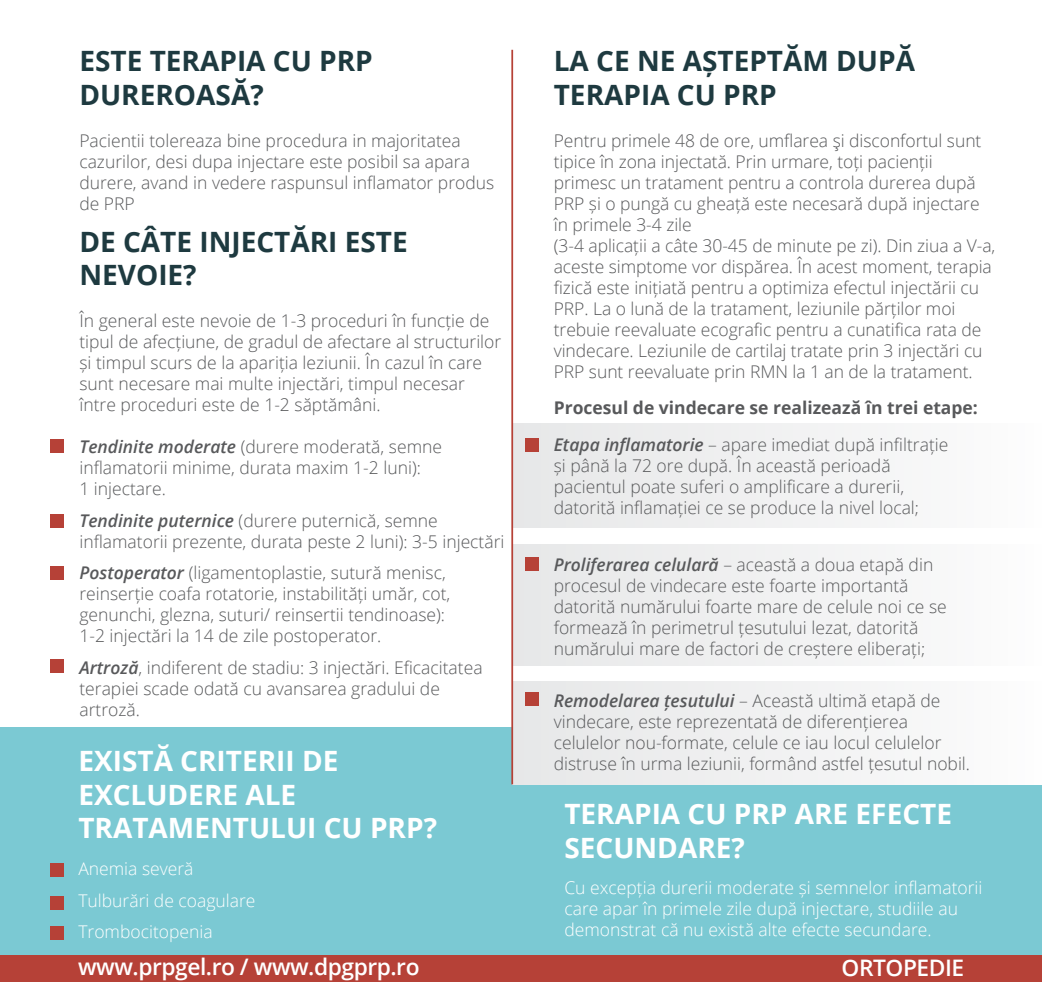
<style>
.page{position:relative;width:1042px;height:1008px;background:#fff}
.page>*{position:absolute;margin:0;border:0;box-sizing:border-box;transform-origin:0 0}
.t1{font:700 28px/33.6px "Open Sans";color:#1e3a40}
.t2{font:700 28px/33.6px "Open Sans";color:#fff}
.t3{font:600 22.75px "Open Sans";letter-spacing:-.02em;color:#fff}
.t4{font:300 17.5px/21px "Open Sans";color:#58595b}
.t5{font:300 17.5px/21px "Open Sans";color:#fff}
.t6{font:700 17.5px "Open Sans";color:#58595b}
.s1{font-weight:600;font-style:italic}
</style>
<div class="page">
<div style="left:0;top:727px;width:526px;height:228px;background:#7bc9d3"></div>
<div style="left:519px;top:784px;width:523px;height:171px;background:#7bc9d3"></div>
<div style="left:512px;top:424px;width:530px;height:103px;background:#f1f1f2"></div>
<div style="left:512px;top:545px;width:530px;height:121px;background:#f1f1f2"></div>
<div style="left:512px;top:681px;width:530px;height:103px;background:#f1f1f2"></div>
<div style="left:0;top:955px;width:1042px;height:26px;background:#b64137"></div>
<div style="left:50px;top:439px;width:14px;height:14px;background:#b64137"></div>
<div style="left:50px;top:514px;width:14px;height:14px;background:#b64137"></div>
<div style="left:50px;top:566px;width:14px;height:14px;background:#b64137"></div>
<div style="left:50px;top:660px;width:14px;height:13px;background:#b64137"></div>
<div style="left:50px;top:863px;width:14px;height:14px;background:#b64137"></div>
<div style="left:50px;top:896px;width:14px;height:13px;background:#b64137"></div>
<div style="left:50px;top:926px;width:14px;height:13px;background:#b64137"></div>
<div style="left:525px;top:438px;width:14px;height:14px;background:#b64137"></div>
<div style="left:525px;top:557px;width:14px;height:14px;background:#b64137"></div>
<div style="left:525px;top:692px;width:14px;height:14px;background:#b64137"></div>
<hr style="left:511px;top:50px;width:2px;height:734px;background:#b64137">
<h1 class="t1" style="left:79px;top:43px;width:295px">ESTE TERAPIA CU PRP<br>DUREROASĂ?</h1>
<p class="t4" style="left:79px;top:129px;width:416px">Pacientii tolereaza bine procedura in majoritatea cazurilor, desi dupa injectare este posibil sa apara durere, avand in vedere raspunsul inflamator produs de PRP</p>
<h1 class="t1" style="left:79px;top:224px;width:330px">DE CÂTE INJECTĂRI ESTE<br>NEVOIE?</h1>
<p class="t4" style="left:79px;top:310px;width:423px">În general este nevoie de 1-3 proceduri în funcție de tipul de afecțiune, de gradul de afectare al structurilor și timpul scurs de la apariția leziunii. În cazul în care sunt necesare mai multe injectări, timpul necesar între proceduri este de 1-2 săptămâni.</p>
<p class="t4" style="left:79px;top:436px;width:364px"><span class="s1">Tendinite moderate</span> (durere moderată, semne inflamatorii minime, durata maxim 1-2 luni):<br>1 injectare.</p>
<p class="t4" style="left:79px;top:509px;width:426px"><span class="s1">Tendinite puternice</span> (durere puternică, semne inflamatorii prezente, durata peste 2 luni): 3-5 injectări</p>
<p class="t4" style="left:79px;top:562px;width:372px"><span class="s1">Postoperator</span> (ligamentoplastie, sutură menisc, reinserție coafa rotatorie, instabilități umăr, cot, genunchi, glezna, suturi/ reinsertii tendinoase):<br>1-2 injectări la 14 de zile postoperator.</p>
<p class="t4" style="left:79px;top:656px;width:405px"><span class="s1">Artroză</span>, indiferent de stadiu: 3 injectări. Eficacitatea terapiei scade odată cu avansarea gradului de artroză.</p>
<h1 class="t2" style="left:78px;top:744px;width:360px">EXISTĂ CRITERII DE<br>EXCLUDERE ALE<br>TRATAMENTULUI CU PRP?</h1>
<p class="t5" style="left:78px;top:853px;width:179px;line-height:31.5px">Anemia severă<br>Tulburări de coagulare<br>Trombocitopenia</p>
<h2 class="t3" style="left:78px;top:951px;width:343px">www.prpgel.ro / www.dpgprp.ro</h2>
<h1 class="t1" style="left:554px;top:43px;width:363px">LA CE NE AȘTEPTĂM DUPĂ<br>TERAPIA CU PRP</h1>
<p class="t4" style="left:554px;top:129px;width:443px">Pentru primele 48 de ore, umflarea şi disconfortul sunt tipice în zona injectată. Prin urmare, toți pacienții primesc un tratament pentru a controla durerea după PRP și o pungă cu gheață este necesară după injectare în primele 3-4 zile<br>(3-4 aplicații a câte 30-45 de minute pe zi). Din ziua a V-a, aceste simptome vor dispărea. În acest moment, terapia fizică este inițiată pentru a optimiza efectul injectării cu PRP. La o lună de la tratament, leziunile părților moi trebuie reevaluate ecografic pentru a cunatifica rata de vindecare. Leziunile de cartilaj tratate prin 3 injectări cu PRP sunt reevaluate prin RMN la 1 an de la tratament.</p>
<p class="t6" style="left:554px;top:396px;width:426px">Procesul de vindecare se realizează în trei etape:</p>
<p class="t4" style="left:554px;top:434px;width:396px"><span class="s1">Etapa inflamatorie</span> – apare imediat după infiltrație și până la 72 ore după. În această perioadă pacientul poate suferi o amplificare a durerii, datorită inflamației ce se produce la nivel local;</p>
<p class="t4" style="left:554px;top:554px;width:395px"><span class="s1">Proliferarea celulară</span> – această a doua etapă din procesul de vindecare este foarte importantă datorită numărului foarte mare de celule noi ce se formează în perimetrul țesutului lezat, datorită numărului mare de factori de creștere eliberați;</p>
<p class="t4" style="left:554px;top:690px;width:418px"><span class="s1">Remodelarea țesutului</span> – Această ultimă etapă de vindecare, este reprezentată de diferențierea celulelor nou-formate, celule ce iau locul celulelor distruse în urma leziunii, formând astfel țesutul nobil.</p>
<h1 class="t2" style="left:564px;top:796px;width:389px">TERAPIA CU PRP ARE EFECTE<br>SECUNDARE?</h1>
<p class="t5" style="left:564px;top:877px;width:419px">Cu excepția durerii moderate și semnelor inflamatorii care apar în primele zile după injectare, studiile au demonstrat că nu există alte efecte secundare.</p>
<h2 class="t3" style="left:841px;top:952px;width:124px">ORTOPEDIE</h2>
</div>
